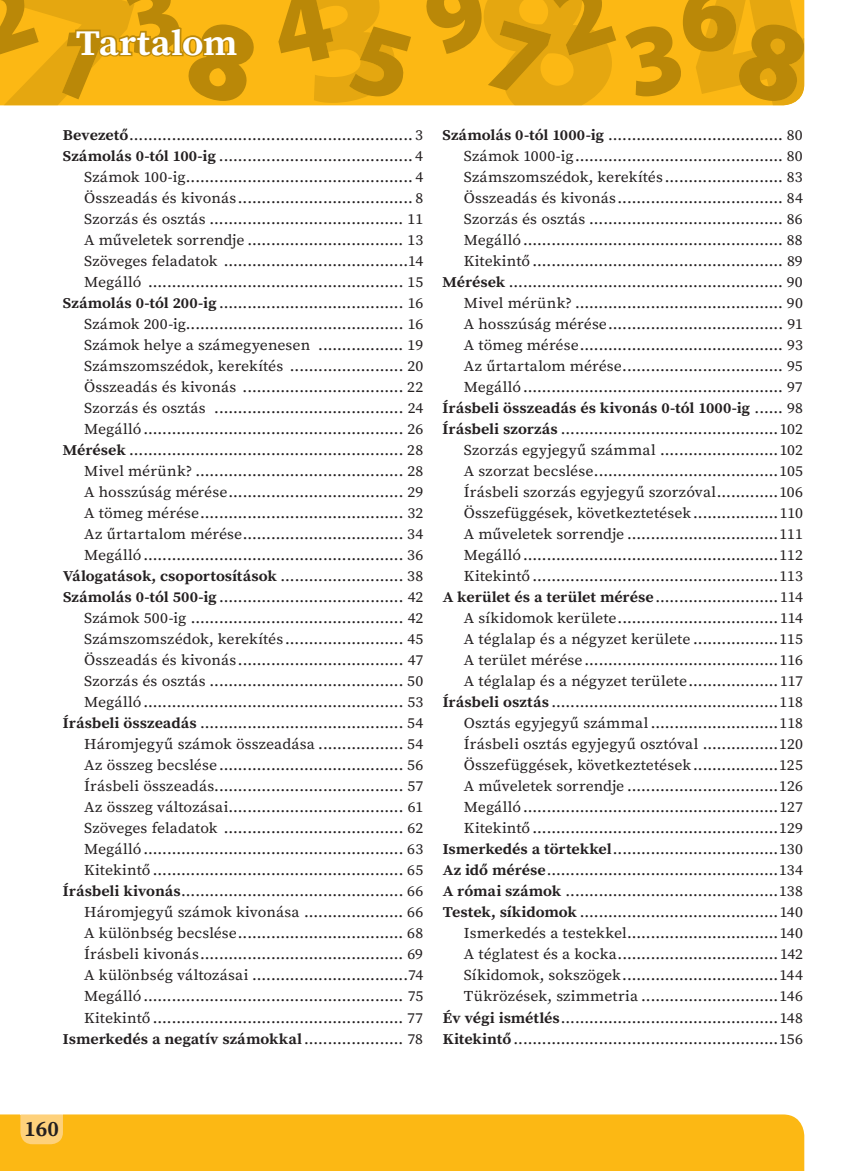
<style>
.page{position:relative;width:863px;height:1171px;background:#fff}
.page>*{position:absolute;margin:0;border:0;box-sizing:border-box;transform-origin:0 0}
.t1{font:700 36px "Source Serif Pro";letter-spacing:.005em;color:#fff;scale:1.05 1}
.t2{font:700 21.75px "Source Serif Pro";color:#231f20}
.t3{font:15px/21px "Source Serif Pro";letter-spacing:.005em;color:#231f20;text-align:right;scale:1.05 1}
.s1{font-weight:700}
</style>
<div class="page">
<div style="left:255px;top:0;width:370px;height:105px;background:#fcb814"></div>
<svg style="left:278px;top:0;width:133px;height:103px;background:#e1a40f"></svg>
<svg style="left:625px;top:0;width:179px;height:105px;background:#dda20f"></svg>
<svg style="left:423px;top:0;width:194px;height:105px;background:#e4a70f"></svg>
<div style="left:0;top:1114px;width:804px;height:56px;background:#fcb814"></div>
<svg style="left:20px;top:1114px;width:43px;height:29px"></svg>
<svg style="left:0;top:0;width:255px;height:105px;background:#e2a50f"></svg>
<h1 class="t1" style="left:76px;top:22px;width:155px">Tartalom</h1>
<p class="t3" style="left:63px;top:125px;width:344px"><span class="s1">Bevezető</span> ............................................................ 3<br><span class="s1">Számolás 0-tól 100-ig</span> ......................................... 4<br>Számok 100-ig ................................................ 4<br>Összeadás és kivonás ..................................... 8<br>Szorzás és osztás ......................................... 11<br>A műveletek sorrendje ................................. 13<br>Szöveges feladatok .......................................14<br>Megálló ...................................................... 15<br><span class="s1">Számolás 0-tól 200-ig</span> ....................................... 16<br>Számok 200-ig.............................................. 16<br>Számok helye a számegyenesen .................. 19<br>Számszomszédok, kerekítés ........................ 20<br>Összeadás és kivonás .................................. 22<br>Szorzás és osztás ........................................ 24<br>Megálló ....................................................... 26<br><span class="s1">Mérések</span> .......................................................... 28<br>Mivel mérünk? ............................................ 28<br>A hosszúság mérése ..................................... 29<br>A tömeg mérése ........................................... 32<br>Az űrtartalom mérése .................................. 34<br>Megálló ....................................................... 36<br><span class="s1">Válogatások, csoportosítások</span> .......................... 38<br><span class="s1">Számolás 0-tól 500-ig</span> ....................................... 42<br>Számok 500-ig ............................................. 42<br>Számszomszédok, kerekítés ......................... 45<br>Összeadás és kivonás ................................... 47<br>Szorzás és osztás ......................................... 50<br>Megálló ....................................................... 53<br><span class="s1">Írásbeli összeadás</span> ........................................... 54<br>Háromjegyű számok összeadása .................. 54<br>Az összeg becslése ....................................... 56<br>Írásbeli összeadás........................................ 57<br>Az összeg változásai..................................... 61<br>Szöveges feladatok ...................................... 62<br>Megálló ....................................................... 63<br>Kitekintő ..................................................... 65<br><span class="s1">Írásbeli kivonás</span> ............................................... 66<br>Háromjegyű számok kivonása ..................... 66<br>A különbség becslése ................................... 68<br>Írásbeli kivonás ........................................... 69<br>A különbség változásai .................................74<br>Megálló ....................................................... 75<br>Kitekintő ..................................................... 77<br><span class="s1">Ismerkedés a negatív számokkal</span> ..................... 78</p>
<p class="t3" style="left:442px;top:125px;width:344px"><span class="s1">Számolás 0-tól 1000-ig</span> ..................................... 80<br>Számok 1000-ig ............................................ 80<br>Számszomszédok, kerekítés ......................... 83<br>Összeadás és kivonás ................................... 84<br>Szorzás és osztás ......................................... 86<br>Megálló ....................................................... 88<br>Kitekintő ..................................................... 89<br><span class="s1">Mérések</span> .......................................................... 90<br>Mivel mérünk? ............................................ 90<br>A hosszúság mérése ..................................... 91<br>A tömeg mérése ........................................... 93<br>Az űrtartalom mérése .................................. 95<br>Megálló ....................................................... 97<br><span class="s1">Írásbeli összeadás és kivonás 0-tól 1000-ig</span> ...... 98<br><span class="s1">Írásbeli szorzás</span> ..............................................102<br>Szorzás egyjegyű számmal .........................102<br>A szorzat becslése .......................................105<br>Írásbeli szorzás egyjegyű szorzóval .............106<br>Összefüggések, következtetések ..................110<br>A műveletek sorrendje ................................111<br>Megálló ......................................................112<br>Kitekintő ....................................................113<br><span class="s1">A kerület és a terület mérése</span> ..........................114<br>A síkidomok kerülete ..................................114<br>A téglalap és a négyzet kerülete ..................115<br>A terület mérése .........................................116<br>A téglalap és a négyzet területe ...................117<br><span class="s1">Írásbeli osztás</span> ................................................118<br>Osztás egyjegyű számmal ...........................118<br>Írásbeli osztás egyjegyű osztóval ................120<br>Összefüggések, következtetések ..................125<br>A műveletek sorrendje ................................126<br>Megálló ......................................................127<br>Kitekintő ....................................................129<br><span class="s1">Ismerkedés a törtekkel</span> ...................................130<br><span class="s1">Az idő mérése</span> .................................................134<br><span class="s1">A római számok</span> .............................................138<br><span class="s1">Testek, síkidomok</span> ..........................................140<br>Ismerkedés a testekkel ................................140<br>A téglatest és a kocka ..................................142<br>Síkidomok, sokszögek .................................144<br>Tükrözések, szimmetria .............................146<br><span class="s1">Év végi ismétlés</span> ..............................................148<br><span class="s1">Kitekintő</span> ........................................................156</p>
<h2 class="t2" style="left:24px;top:1115px;width:36px">160</h2>
</div>
